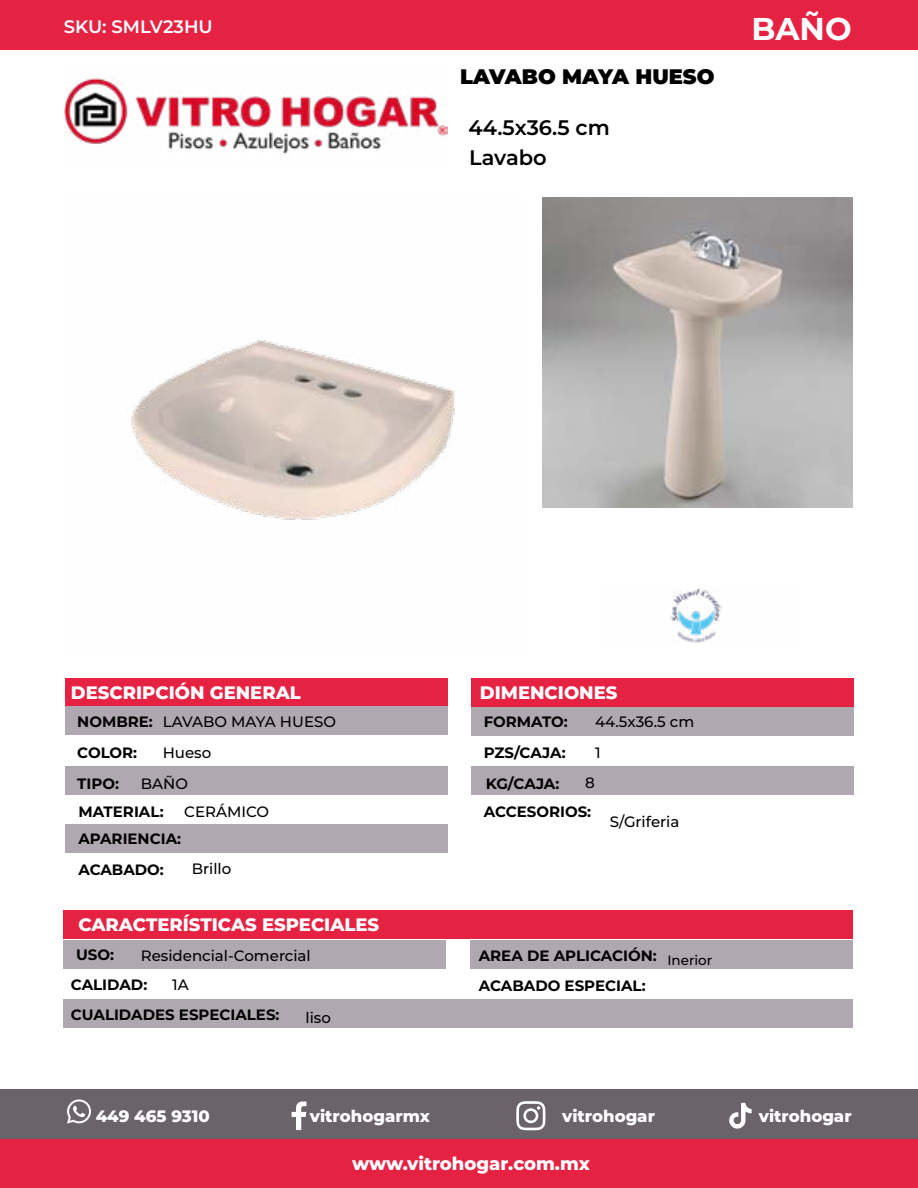
<style>
.page{position:relative;width:918px;height:1188px;background:#fff}
.page>*{position:absolute;margin:0;border:0;box-sizing:border-box;transform-origin:0 0}
.t1{font:700 31.5px "Montserrat";color:#fff}
.t2{font:600 21px "Montserrat";color:#000}
.t3{font:900 21px "Montserrat";color:#000}
.t4{font:800 18px "Montserrat";color:#fff}
.t5{font:600 18px "Montserrat";color:#fff}
.t6{font:800 16.5px "Montserrat";color:#fff}
.t7{font:700 15px "Montserrat";color:#000}
.t8{font:500 15px "Montserrat";color:#000}
.t9{font:500 13.5px "Montserrat";color:#000}
</style>
<div class="page">
<div style="left:65px;top:678px;width:382px;height:28px;background:#e62243"></div>
<div style="left:65px;top:707px;width:382px;height:28px;background:#b0a8b0"></div>
<div style="left:63px;top:940px;width:383px;height:28px;background:#b0a8b0"></div>
<div style="left:471px;top:707px;width:383px;height:28px;background:#b0a8b0"></div>
<div style="left:470px;top:940px;width:383px;height:28px;background:#b0a8b0"></div>
<div style="left:65px;top:824px;width:382px;height:28px;background:#b0a8b0"></div>
<div style="left:65px;top:766px;width:382px;height:29px;background:#b0a8b0"></div>
<div style="left:63px;top:1000px;width:790px;height:28px;background:#b0a8b0"></div>
<div style="left:471px;top:766px;width:383px;height:29px;background:#b0a8b0"></div>
<div style="left:63px;top:910px;width:790px;height:28px;background:#e62243"></div>
<div style="left:471px;top:678px;width:383px;height:28px;background:#e62243"></div>
<div style="left:1px;top:1139px;width:917px;height:49px;background:#e62243"></div>
<div style="left:0;top:1089px;width:918px;height:49px;background:#6a636a"></div>
<div style="left:0;top:0;width:918px;height:49px;background:#e62243"></div>
<svg style="left:67px;top:1099px;width:24px;height:25px"></svg>
<svg style="left:292px;top:1101px;width:14px;height:29px"></svg>
<svg style="left:516px;top:1101px;width:29px;height:29px"></svg>
<svg style="left:729px;top:1103px;width:23px;height:26px"></svg>
<img style="left:64px;top:77px;width:383px;height:77px">
<img style="left:670px;top:589px;width:52px;height:54px">
<img style="left:542px;top:197px;width:311px;height:311px">
<img style="left:131px;top:340px;width:324px;height:180px">
<p class="t5" style="left:64px;top:15px;width:151px">SKU: SMLV23HU</p>
<p class="t1" style="left:751px;top:7px;width:102px">BAÑO</p>
<p class="t3" style="left:460px;top:63px;width:256px">LAVABO MAYA HUESO</p>
<p class="t2" style="left:469px;top:113px;width:143px">44.5x36.5 cm</p>
<p class="t2" style="left:469px;top:143px;width:79px">Lavabo</p>
<p class="t4" style="left:71px;top:681px;width:231px">DESCRIPCIÓN GENERAL</p>
<p class="t8" style="left:163px;top:711px;width:175px">LAVABO MAYA HUESO</p>
<p class="t8" style="left:163px;top:743px;width:50px">Hueso</p>
<p class="t8" style="left:141px;top:773px;width:49px">BAÑO</p>
<p class="t8" style="left:184px;top:802px;width:86px">CERÁMICO</p>
<p class="t7" style="left:77px;top:712px;width:77px">NOMBRE:</p>
<p class="t7" style="left:77px;top:743px;width:61px">COLOR:</p>
<p class="t7" style="left:77px;top:773px;width:43px">TIPO:</p>
<p class="t7" style="left:78px;top:801px;width:87px">MATERIAL:</p>
<p class="t7" style="left:78px;top:829px;width:104px">APARIENCIA:</p>
<p class="t7" style="left:78px;top:860px;width:87px">ACABADO:</p>
<p class="t8" style="left:192px;top:859px;width:41px">Brillo</p>
<p class="t4" style="left:78px;top:913px;width:302px">CARACTERÍSTICAS ESPECIALES</p>
<p class="t7" style="left:76px;top:945px;width:39px">USO:</p>
<p class="t8" style="left:141px;top:946px;width:171px">Residencial-Comercial</p>
<p class="t4" style="left:480px;top:681px;width:139px">DIMENCIONES</p>
<p class="t7" style="left:484px;top:712px;width:86px">FORMATO:</p>
<p class="t8" style="left:595px;top:711px;width:100px">44.5x36.5 cm</p>
<p class="t7" style="left:484px;top:743px;width:83px">PZS/CAJA:</p>
<p class="t8" style="left:595px;top:743px;width:7px">1</p>
<p class="t7" style="left:486px;top:773px;width:75px">KG/CAJA:</p>
<p class="t8" style="left:585px;top:772px;width:11px">8</p>
<p class="t7" style="left:484px;top:802px;width:109px">ACCESORIOS:</p>
<p class="t8" style="left:610px;top:811px;width:71px">S/Griferia</p>
<p class="t7" style="left:479px;top:945px;width:180px">AREA DE APLICACIÓN:</p>
<p class="t9" style="left:667px;top:952px;width:46px">Inerior</p>
<p class="t7" style="left:71px;top:975px;width:78px">CALIDAD:</p>
<p class="t7" style="left:479px;top:975px;width:169px">ACABADO ESPECIAL:</p>
<p class="t8" style="left:172px;top:975px;width:18px">1A</p>
<p class="t7" style="left:71px;top:1005px;width:210px">CUALIDADES ESPECIALES:</p>
<p class="t8" style="left:306px;top:1008px;width:27px">liso</p>
<p class="t6" style="left:96px;top:1105px;width:116px">449 465 9310</p>
<p class="t6" style="left:310px;top:1105px;width:122px">vitrohogarmx</p>
<p class="t6" style="left:562px;top:1105px;width:94px">vitrohogar</p>
<p class="t6" style="left:759px;top:1105px;width:94px">vitrohogar</p>
<p class="t4" style="left:352px;top:1152px;width:239px">www.vitrohogar.com.mx</p>
</div>
